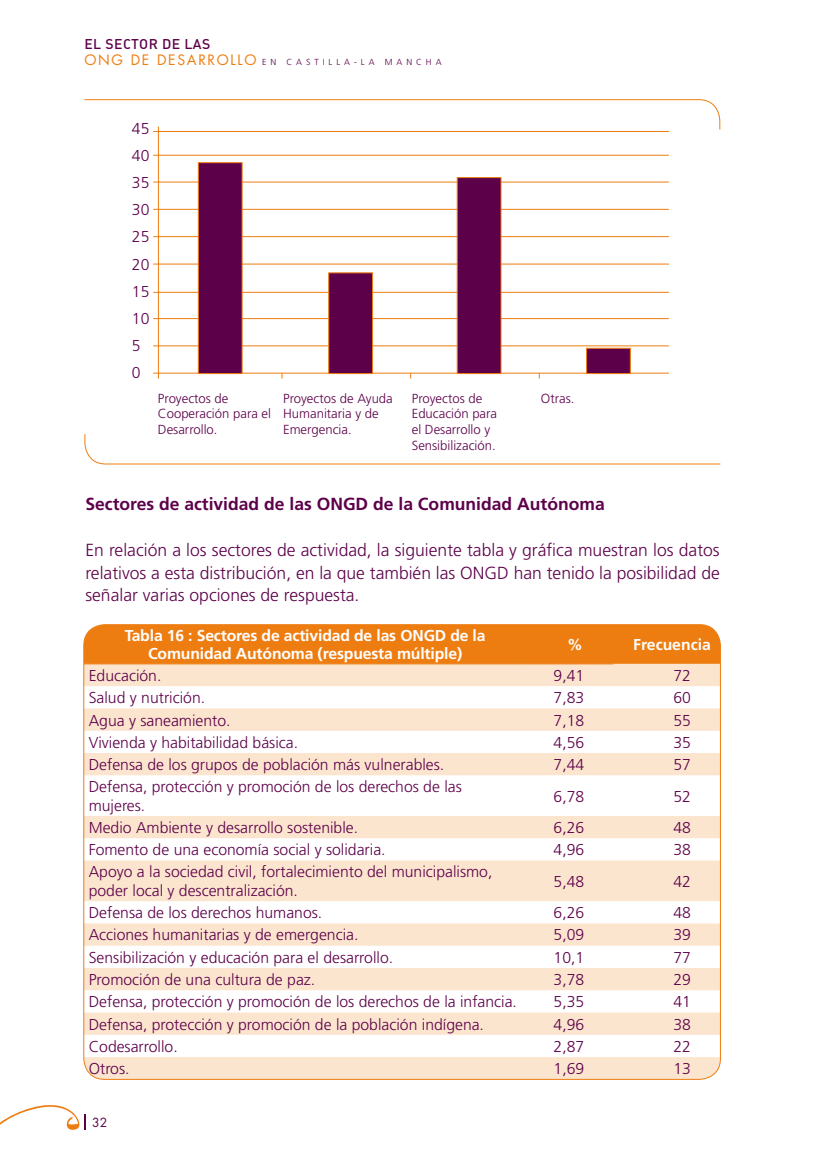
<style>
.page{position:relative;width:834px;height:1176px;background:#fff}
.page>*{position:absolute;margin:0;border:0;box-sizing:border-box;transform-origin:0 0}
.t1{font:300 17.5px/22.8px "Frutiger";color:#5d004a;text-align:justify}
.t2{font:700 17.5px "Frutiger";color:#5d004a}
.t3{font:300 15.75px/27.1px "Frutiger";color:#5d004a}
.t4{font:700 15.75px/17.5px "Frutiger";letter-spacing:-.01em;color:#fff;text-align:center}
.t5{font:14px "DIN Medium Alternate";letter-spacing:.03em;color:#5d004a}
.t6{font:300 13.12px/15.8px "Frutiger";color:#5d004a}
.t7{font:12.25px "Futura";color:#5d004a}
.t8{font:300 8.75px "Frutiger";letter-spacing:.45em;color:#5d004a}
.s1{font-family:"Futura";font-weight:400;font-size:14px;color:#ee7d11}
</style>
<div class="page">
<svg style="left:0;top:1105px;width:86px;height:25px"></svg>
<svg style="left:84px;top:99px;width:636px;height:31px"></svg>
<svg style="left:84px;top:434px;width:637px;height:31px"></svg>
<hr style="left:153px;top:209px;width:515px;height:1px;background:#ee7d11">
<hr style="left:153px;top:131px;width:515px;height:1px;background:#ee7d11">
<hr style="left:153px;top:155px;width:515px;height:1px;background:#ee7d11">
<hr style="left:153px;top:182px;width:515px;height:1px;background:#ee7d11">
<hr style="left:153px;top:236px;width:515px;height:1px;background:#ee7d11">
<hr style="left:153px;top:264px;width:515px;height:1px;background:#ee7d11">
<hr style="left:153px;top:292px;width:515px;height:1px;background:#ee7d11">
<hr style="left:153px;top:318px;width:515px;height:1px;background:#ee7d11">
<hr style="left:153px;top:345px;width:515px;height:1px;background:#ee7d11">
<hr style="left:153px;top:373px;width:515px;height:1px;background:#ee7d11">
<hr style="left:158px;top:126px;width:1px;height:252px;background:#ee7d11">
<div style="left:198px;top:162px;width:44px;height:212px;background:#5d004a;border:1px solid #ee7d11"></div>
<div style="left:328px;top:272px;width:45px;height:102px;background:#5d004a;border:1px solid #ee7d11"></div>
<div style="left:456px;top:177px;width:45px;height:197px;background:#5d004a;border:1px solid #ee7d11"></div>
<div style="left:586px;top:348px;width:44px;height:26px;background:#5d004a;border:1px solid #ee7d11"></div>
<div style="left:84px;top:624px;width:636px;height:40px;background:#ee7d11"></div>
<svg style="left:85px;top:664px;width:635px;height:415px;fill:#fce5cf"></svg>
<hr style="left:84px;top:663px;width:442px;height:1px;background:#ee7d11">
<hr style="left:526px;top:663px;width:87px;height:1px;background:#ee7d11">
<p class="t5" style="left:84px;top:35px;width:127px">EL SECTOR DE LAS</p>
<p class="t8" style="left:84px;top:57px;width:358px"><span class="s1">ONG DE DESARROLLO</span> EN CASTILLA-LA MANCHA</p>
<p class="t3" style="left:132px;top:115px;width:19px">45<br>40<br>35<br>30<br>25<br>20<br>15<br>10<br>5<br>0</p>
<p class="t6" style="left:158px;top:390px;width:115px">Proyectos de<br>Cooperación para el<br>Desarrollo.</p>
<p class="t6" style="left:283px;top:390px;width:111px">Proyectos de Ayuda<br>Humanitaria y de<br>Emergencia.</p>
<p class="t6" style="left:411px;top:390px;width:87px">Proyectos de<br>Educación para el Desarrollo y<br>Sensibilización.</p>
<p class="t6" style="left:541px;top:390px;width:35px">Otras.</p>
<p class="t2" style="left:85px;top:494px;width:520px">Sectores de actividad de las ONG D de la Comunidad Autónoma</p>
<p class="t1" style="left:85px;top:538px;width:635px">En relación a los sectores de actividad, la siguiente tabla y gráfica muestran los datos relativos a esta distribución, en la que también las ONGD han tenido la posibilidad de señalar varias opciones de respuesta.</p>
<p class="t4" style="left:125px;top:627px;width:362px">Tabla 16 : Sectores de actividad de las ONG D de la<br>Comunidad Autónoma (respuesta múltiple)</p>
<p class="t4" style="left:567px;top:636px;width:17px">%</p>
<p class="t4" style="left:633px;top:636px;width:79px">Frecuencia</p>
<p class="t3" style="left:89px;top:662px;width:74px">Educación.</p>
<p class="t3" style="left:553px;top:662px;width:32px">9,41</p>
<p class="t3" style="left:673px;top:662px;width:19px">72</p>
<p class="t3" style="left:89px;top:684px;width:118px">Salud y nutrición.</p>
<p class="t3" style="left:553px;top:684px;width:32px">7,83</p>
<p class="t3" style="left:673px;top:684px;width:19px">60</p>
<p class="t3" style="left:89px;top:707px;width:143px">Agua y saneamiento.</p>
<p class="t3" style="left:553px;top:707px;width:32px">7,18</p>
<p class="t3" style="left:673px;top:707px;width:19px">55</p>
<p class="t3" style="left:89px;top:729px;width:211px">Vivienda y habitabilidad básica.</p>
<p class="t3" style="left:553px;top:729px;width:32px">4,56</p>
<p class="t3" style="left:673px;top:729px;width:19px">35</p>
<p class="t3" style="left:89px;top:751px;width:357px">Defensa de los grupos de población más vulnerables.</p>
<p class="t3" style="left:553px;top:751px;width:32px">7,44</p>
<p class="t3" style="left:673px;top:751px;width:19px">57</p>
<p class="t3" style="left:89px;top:777px;width:374px;line-height:18.9px">Defensa, protección y promoción de los derechos de las mujeres.</p>
<p class="t3" style="left:553px;top:783px;width:32px">6,78</p>
<p class="t3" style="left:673px;top:783px;width:19px">52</p>
<p class="t3" style="left:89px;top:814px;width:271px">Medio Ambiente y desarrollo sostenible.</p>
<p class="t3" style="left:553px;top:814px;width:32px">6,26</p>
<p class="t3" style="left:673px;top:814px;width:19px">48</p>
<p class="t3" style="left:89px;top:836px;width:298px">Fomento de una economía social y solidaria.</p>
<p class="t3" style="left:553px;top:836px;width:32px">4,96</p>
<p class="t3" style="left:673px;top:836px;width:19px">38</p>
<p class="t3" style="left:89px;top:862px;width:405px;line-height:18.9px">Apoyo a la sociedad civil, fortalecimiento del municipalismo, poder local y descentralización.</p>
<p class="t3" style="left:553px;top:868px;width:32px">5,48</p>
<p class="t3" style="left:673px;top:868px;width:19px">42</p>
<p class="t3" style="left:89px;top:899px;width:235px">Defensa de los derechos humanos.</p>
<p class="t3" style="left:553px;top:899px;width:32px">6,26</p>
<p class="t3" style="left:673px;top:899px;width:19px">48</p>
<p class="t3" style="left:89px;top:921px;width:271px">Acciones humanitarias y de emergencia.</p>
<p class="t3" style="left:553px;top:921px;width:32px">5,09</p>
<p class="t3" style="left:673px;top:921px;width:19px">39</p>
<p class="t3" style="left:89px;top:944px;width:306px">Sensibilización y educación para el desarrollo.</p>
<p class="t3" style="left:553px;top:944px;width:32px">10,1</p>
<p class="t3" style="left:673px;top:944px;width:19px">77</p>
<p class="t3" style="left:89px;top:966px;width:228px">Promoción de una cultura de paz.</p>
<p class="t3" style="left:553px;top:966px;width:32px">3,78</p>
<p class="t3" style="left:673px;top:966px;width:19px">29</p>
<p class="t3" style="left:89px;top:988px;width:429px">Defensa, protección y promoción de los derechos de la infancia.</p>
<p class="t3" style="left:553px;top:988px;width:32px">5,35</p>
<p class="t3" style="left:673px;top:988px;width:19px">41</p>
<p class="t3" style="left:89px;top:1011px;width:397px">Defensa, protección y promoción de la población indígena.</p>
<p class="t3" style="left:553px;top:1011px;width:32px">4,96</p>
<p class="t3" style="left:673px;top:1011px;width:19px">38</p>
<p class="t3" style="left:89px;top:1033px;width:90px">Codesarrollo.</p>
<p class="t3" style="left:553px;top:1033px;width:32px">2,87</p>
<p class="t3" style="left:673px;top:1033px;width:19px">22</p>
<p class="t3" style="left:89px;top:1055px;width:42px">Otros.</p>
<p class="t3" style="left:553px;top:1055px;width:32px">1,69</p>
<p class="t3" style="left:673px;top:1055px;width:19px">13</p>
<p class="t7" style="left:92px;top:1114px;width:17px">32</p>
</div>
